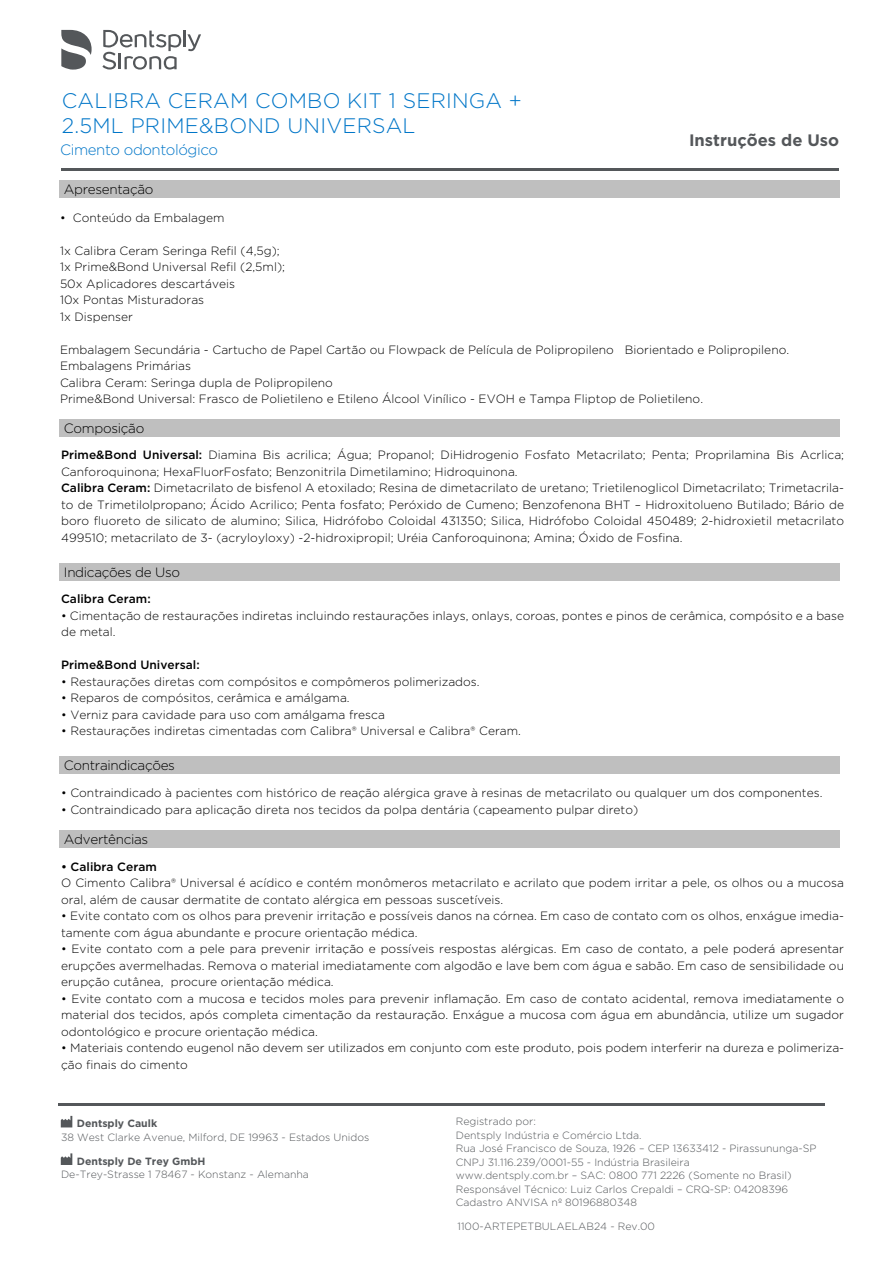
<style>
.page{position:relative;width:894px;height:1265px;background:#fff}
.page>*{position:absolute;margin:0;border:0;box-sizing:border-box;transform-origin:0 0}
.t1{font:300 21px/25.2px "Gotham";letter-spacing:.01em;color:#0076c8}
.t2{font:700 16.5px "Gotham";color:#54575a}
.t3{font:300 15px "Gotham";letter-spacing:-.03em;color:#0076c8}
.t4{font:300 13.5px "Gotham";letter-spacing:-.025em;color:#000}
.t5{font:300 12px/16.5px "Gotham";color:#000}
.t6{font:500 12px "Gotham";color:#000}
.t7{font:300 10.5px/13.5px "Gotham";color:#54575a}
.t8{font:700 10.5px "Gotham";color:#54575a}
.s1{font-weight:500}
</style>
<div class="page">
<hr style="left:61px;top:168px;width:778px;height:2px;background:#54575a">
<div style="left:59px;top:180px;width:780px;height:18px;background:#bfbfbf"></div>
<hr style="left:183px;top:31px;width:3px;height:16px;background:#54575a">
<svg style="left:187px;top:34px;width:14px;height:17px"></svg>
<svg style="left:102px;top:30px;width:79px;height:40px"></svg>
<svg style="left:61px;top:30px;width:31px;height:40px"></svg>
<hr style="left:58px;top:1103px;width:767px;height:3px;background:#54575a">
<svg style="left:61px;top:1115px;width:11px;height:12px"></svg>
<svg style="left:61px;top:1153px;width:11px;height:12px"></svg>
<div style="left:59px;top:419px;width:780px;height:17px;background:#bfbfbf"></div>
<div style="left:59px;top:563px;width:780px;height:17px;background:#bfbfbf"></div>
<div style="left:59px;top:756px;width:780px;height:18px;background:#bfbfbf"></div>
<div style="left:59px;top:830px;width:780px;height:17px;background:#bfbfbf"></div>
<h1 class="t1" style="left:62px;top:87px;width:462px">CALIBRA CERAM COMBO KIT 1 SERINGA +<br>2.5ML PRIME&amp;BOND UNIVERSAL</h1>
<p class="t3" style="left:60px;top:141px;width:159px">Cimento odontológico</p>
<p class="t4" style="left:64px;top:181px;width:91px">Apresentação</p>
<h2 class="t2" style="left:689px;top:130px;width:152px">Instruções de Uso</h2>
<p class="t5" style="left:60px;top:209px;width:166px">• Conteúdo da Embalagem</p>
<p class="t5" style="left:60px;top:242px;width:227px">1x Calibra Ceram Seringa Refil (4,5g);<br>1x Prime&amp;Bond Universal Refil (2,5ml);<br>50x Aplicadores descartáveis<br>10x Pontas Misturadoras<br>1x Dispenser</p>
<p class="t5" style="left:60px;top:341px;width:731px">Embalagem Secundária - Cartucho de Papel Cartão ou Flowpack de Película de Polipropileno Biorientado e Polipropileno.<br>Embalagens Primárias<br>Calibra Ceram: Seringa dupla de Polipropileno<br>Prime&amp;Bond Universal: Frasco de Polietileno e Etileno Álcool Vinílico - EVOH e Tampa Fliptop de Polietileno.</p>
<p class="t4" style="left:64px;top:419px;width:82px">Composição</p>
<p class="t5" style="left:61px;top:446px;width:785px"><span class="s1">Prime&amp;Bond Universal:</span> Diamina Bis acrilica; Água; Propanol; DiHidrogenio Fosfato Metacrilato; Penta; Proprilamina Bis Acrlica; Canforoquinona; HexaFluorFosfato; Benzonitrila Dimetilamino; Hidroquinona.<br><span class="s1">Calibra Ceram:</span> Dimetacrilato de bisfenol A etoxilado; Resina de dimetacrilato de uretano; Trietilenoglicol Dimetacrilato; Trimetacrila&shy;to de Trimetilolpropano; Ácido Acrilico; Penta fosfato; Peróxido de Cumeno; Benzofenona BHT – Hidroxitolueno Butilado; Bário de boro fluoreto de silicato de alumino; Silica, Hidrófobo Coloidal 431350; Silica, Hidrófobo Coloidal 450489; 2-hidroxietil metacrilato 499510; metacrilato de 3- (acryloyloxy) -2-hidroxipropil; Uréia Canforoquinona; Amina; Óxido de Fosfina.</p>
<p class="t4" style="left:64px;top:563px;width:118px">Indicações de Uso</p>
<p class="t6" style="left:61px;top:591px;width:91px">Calibra Ceram:</p>
<p class="t5" style="left:61px;top:607px;width:785px">• Cimentação de restaurações indiretas incluindo restaurações inlays, onlays, coroas, pontes e pinos de cerâmica, compósito e a base de metal.</p>
<p class="t6" style="left:61px;top:657px;width:140px">Prime&amp;Bond Universal:</p>
<p class="t5" style="left:61px;top:673px;width:420px">• Restaurações diretas com compósitos e compômeros polimerizados.</p>
<p class="t5" style="left:61px;top:689px;width:290px">• Reparos de compósitos, cerâmica e amálgama.</p>
<p class="t5" style="left:61px;top:706px;width:325px">• Verniz para cavidade para uso com amálgama fresca</p>
<p class="t5" style="left:61px;top:722px;width:461px">• Restaurações indiretas cimentadas com Calibra® Universal e Calibra® Ceram.</p>
<p class="t4" style="left:64px;top:757px;width:113px">Contraindicações</p>
<p class="t5" style="left:61px;top:784px;width:763px">• Contraindicado à pacientes com histórico de reação alérgica grave à resinas de metacrilato ou qualquer um dos componentes.</p>
<p class="t5" style="left:61px;top:800px;width:579px">• Contraindicado para aplicação direta nos tecidos da polpa dentária (capeamento pulpar direto)</p>
<p class="t4" style="left:64px;top:830px;width:86px">Advertências</p>
<p class="t6" style="left:61px;top:858px;width:97px">• Calibra Ceram</p>
<p class="t5" style="left:61px;top:874px;width:784px">O Cimento Calibra® Universal é acídico e contém monômeros metacrilato e acrilato que podem irritar a pele, os olhos ou a mucosa oral, além de causar dermatite de contato alérgica em pessoas suscetíveis.</p>
<p class="t5" style="left:61px;top:907px;width:784px">• Evite contato com os olhos para prevenir irritação e possíveis danos na córnea. Em caso de contato com os olhos, enxágue imedia&shy;tamente com água abundante e procure orientação médica.</p>
<p class="t5" style="left:61px;top:940px;width:784px;text-align:justify">• Evite contato com a pele para prevenir irritação e possíveis respostas alérgicas. Em caso de contato, a pele poderá apresentar erupções avermelhadas. Remova o material imediatamente com algodão e lave bem com água e sabão. Em caso de sensibilidade ou erupção cutânea, procure orientação médica.</p>
<p class="t5" style="left:61px;top:989px;width:784px;text-align:justify">• Evite contato com a mucosa e tecidos moles para prevenir inflamação. Em caso de contato acidental, remova imediatamente o material dos tecidos, após completa cimentação da restauração. Enxágue a mucosa com água em abundância, utilize um sugador odontológico e procure orientação médica.</p>
<p class="t5" style="left:61px;top:1039px;width:785px">• Materiais contendo eugenol não devem ser utilizados em conjunto com este produto, pois podem interferir na dureza e polimeriza&shy;ção finais do cimento</p>
<p class="t8" style="left:77px;top:1116px;width:82px">Dentsply Caulk</p>
<p class="t7" style="left:61px;top:1129px;width:310px">38 West Clarke Avenue, Milford, DE 19963 - Estados Unidos</p>
<p class="t8" style="left:77px;top:1153px;width:130px">Dentsply De Trey GmbH</p>
<p class="t7" style="left:61px;top:1167px;width:249px">De-Trey-Strasse 1 78467 - Konstanz - Alemanha</p>
<p class="t7" style="left:456px;top:1114px;width:362px">Registrado por:<br>Dentsply Indústria e Comércio Ltda.<br>Rua José Francisco de Souza, 1926 – CEP 13633412 - Pirassununga-SP CNPJ 31.116.239/0001-55 - Indústria Brasileira<br>www.dentsply.com.br – SAC: 0800 771 2226 (Somente no Brasil)<br>Responsável Técnico: Luiz Carlos Crepaldi – CRQ-SP: 04208396<br>Cadastro ANVISA nº 80196880348</p>
<p class="t7" style="left:458px;top:1219px;width:199px">1100-ARTEPETBULAELAB24 - Rev.00</p>
</div>
